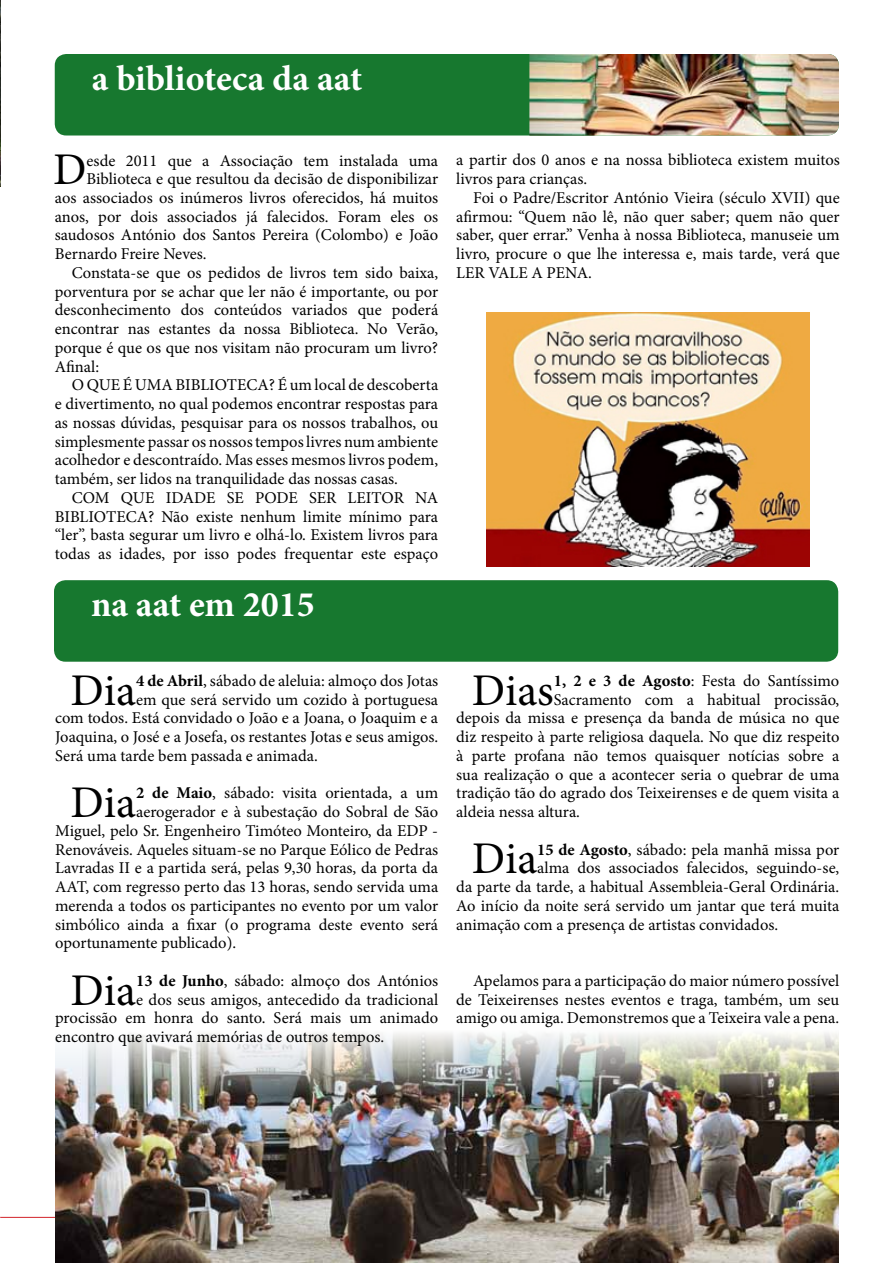
<style>
.page{position:relative;width:893px;height:1263px;background:#fff}
.page>*{position:absolute;margin:0;border:0;box-sizing:border-box;transform-origin:0 0}
.t1{font:45.3px "Minion Pro";color:#000}
.t2{font:700 36px "Minion Pro";color:#fff}
.t3{font:16.5px/18.8px "Minion Pro";color:#000;text-align:justify}
.s1{font-weight:700}
</style>
<div class="page">
<hr style="left:0;top:1217px;width:751px;height:1px;background:#d2232a">
<img style="left:55px;top:1103px;width:784px;height:160px">
<img style="left:55px;top:1032px;width:784px;height:71px">
<img style="left:0;top:1px;width:1px;height:185px">
<div style="left:55px;top:54px;width:784px;height:81px;background:#17782f;border-radius:12px"></div>
<img style="left:529px;top:54px;width:310px;height:81px">
<img style="left:487px;top:313px;width:322px;height:254px">
<div style="left:54px;top:580px;width:784px;height:82px;background:#17782f;border-radius:12px"></div>
<h2 class="t2" style="left:92px;top:53px;width:272px">a biblioteca da aat</h2>
<h1 class="t1" style="left:53px;top:139px;width:35px">D</h1>
<p class="t3" style="left:87px;top:151px;width:353px">esde 2011 que a Associação tem instalada uma</p>
<p class="t3" style="left:87px;top:170px;width:353px">Biblioteca e que resultou da decisão de disponibilizar</p>
<p class="t3" style="left:55px;top:188px;width:385px">aos associados os inúmeros livros oferecidos, há muitos</p>
<p class="t3" style="left:55px;top:207px;width:385px">anos, por dois associados já falecidos. Foram eles os</p>
<p class="t3" style="left:55px;top:226px;width:385px">saudosos António dos Santos Pereira (Colombo) e João</p>
<p class="t3" style="left:55px;top:245px;width:153px">Bernardo Freire Neves.</p>
<p class="t3" style="left:72px;top:263px;width:368px">Constata-se que os pedidos de livros tem sido baixa,</p>
<p class="t3" style="left:55px;top:282px;width:385px">porventura por se achar que ler não é importante, ou por</p>
<p class="t3" style="left:55px;top:301px;width:385px">desconhecimento dos conteúdos variados que poderá</p>
<p class="t3" style="left:55px;top:320px;width:385px">encontrar nas estantes da nossa Biblioteca. No Verão,</p>
<p class="t3" style="left:55px;top:338px;width:385px">porque é que os que nos visitam não procuram um livro?</p>
<p class="t3" style="left:55px;top:357px;width:46px">Afinal:</p>
<p class="t3" style="left:72px;top:376px;width:368px">O QUE É UMA BIBLIOTECA? É um local de descoberta</p>
<p class="t3" style="left:55px;top:395px;width:385px">e divertimento, no qual podemos encontrar respostas para</p>
<p class="t3" style="left:55px;top:413px;width:385px">as nossas dúvidas, pesquisar para os nossos trabalhos, ou</p>
<p class="t3" style="left:55px;top:432px;width:385px">simplesmente passar os nossos tempos livres num ambiente</p>
<p class="t3" style="left:55px;top:451px;width:385px">acolhedor e descontraído. Mas esses mesmos livros podem,</p>
<p class="t3" style="left:55px;top:470px;width:345px">também, ser lidos na tranquilidade das nossas casas.</p>
<p class="t3" style="left:72px;top:488px;width:368px">COM QUE IDADE SE PODE SER LEITOR NA</p>
<p class="t3" style="left:55px;top:507px;width:385px">BIBLIOTECA? Não existe nenhum limite mínimo para</p>
<p class="t3" style="left:55px;top:526px;width:385px">“ler”, basta segurar um livro e olhá-lo. Existem livros para</p>
<p class="t3" style="left:55px;top:545px;width:385px">todas as idades, por isso podes frequentar este espaço</p>
<h2 class="t2" style="left:91px;top:579px;width:225px">na aat em 2015</h2>
<p class="t3" style="left:456px;top:151px;width:385px">a partir dos 0 anos e na nossa biblioteca existem muitos livros para crianças.</p>
<p class="t3" style="left:456px;top:188px;width:385px;text-indent:17px">Foi o Padre/Escritor António Vieira (século XVII) que afirmou: “Quem não lê, não quer saber; quem não quer saber, quer errar.” Venha à nossa Biblioteca, manuseie um livro, procure o que lhe interessa e, mais tarde, verá que LER VALE A PENA.</p>
<h1 class="t1" style="left:71px;top:660px;width:67px">Dia</h1>
<p class="t3" style="left:136px;top:671px;width:304px"><span class="s1">4 de Abril</span>, sábado de aleluia: almoço dos Jotas</p>
<p class="t3" style="left:136px;top:690px;width:304px">em que será servido um cozido à portuguesa</p>
<p class="t3" style="left:55px;top:709px;width:384px">com todos. Está convidado o João e a Joana, o Joaquim e a</p>
<p class="t3" style="left:55px;top:727px;width:385px">Joaquina, o José e a Josefa, os restantes Jotas e seus amigos.</p>
<p class="t3" style="left:55px;top:746px;width:264px">Será uma tarde bem passada e animada.</p>
<h1 class="t1" style="left:71px;top:772px;width:67px">Dia</h1>
<p class="t3" style="left:136px;top:784px;width:304px"><span class="s1">2 de Maio</span>, sábado: visita orientada, a um</p>
<p class="t3" style="left:136px;top:802px;width:304px">aerogerador e à subestação do Sobral de São</p>
<p class="t3" style="left:55px;top:821px;width:385px">Miguel, pelo Sr. Engenheiro Timóteo Monteiro, da EDP -</p>
<p class="t3" style="left:55px;top:840px;width:385px">Renováveis. Aqueles situam-se no Parque Eólico de Pedras</p>
<p class="t3" style="left:55px;top:859px;width:385px">Lavradas II e a partida será, pelas 9,30 horas, da porta da</p>
<p class="t3" style="left:55px;top:877px;width:385px">AAT, com regresso perto das 13 horas, sendo servida uma</p>
<p class="t3" style="left:55px;top:896px;width:385px">merenda a todos os participantes no evento por um valor</p>
<p class="t3" style="left:55px;top:915px;width:385px">simbólico ainda a fixar (o programa deste evento será</p>
<p class="t3" style="left:55px;top:934px;width:182px">oportunamente publicado).</p>
<h1 class="t1" style="left:71px;top:960px;width:67px">Dia</h1>
<p class="t3" style="left:136px;top:971px;width:304px"><span class="s1">13 de Junho</span>, sábado: almoço dos Antónios</p>
<p class="t3" style="left:136px;top:990px;width:304px">e dos seus amigos, antecedido da tradicional</p>
<p class="t3" style="left:55px;top:1009px;width:385px">procissão em honra do santo. Será mais um animado</p>
<p class="t3" style="left:55px;top:1027px;width:331px">encontro que avivará memórias de outros tempos.</p>
<h1 class="t1" style="left:472px;top:660px;width:84px">Dias</h1>
<p class="t3" style="left:554px;top:671px;width:287px"><span class="s1">1, 2 e 3 de Agosto</span>: Festa do Santíssimo</p>
<p class="t3" style="left:554px;top:690px;width:287px">Sacramento com a habitual procissão,</p>
<p class="t3" style="left:456px;top:709px;width:385px">depois da missa e presença da banda de música no que</p>
<p class="t3" style="left:456px;top:727px;width:385px">diz respeito à parte religiosa daquela. No que diz respeito</p>
<p class="t3" style="left:456px;top:746px;width:385px">à parte profana não temos quaisquer notícias sobre a</p>
<p class="t3" style="left:456px;top:765px;width:385px">sua realização o que a acontecer seria o quebrar de uma</p>
<p class="t3" style="left:456px;top:784px;width:385px">tradição tão do agrado dos Teixeirenses e de quem visita a</p>
<p class="t3" style="left:456px;top:802px;width:125px">aldeia nessa altura.</p>
<h1 class="t1" style="left:472px;top:828px;width:67px">Dia</h1>
<p class="t3" style="left:537px;top:840px;width:304px"><span class="s1">15 de Agosto</span>, sábado: pela manhã missa por</p>
<p class="t3" style="left:537px;top:859px;width:304px">alma dos associados falecidos, seguindo-se,</p>
<p class="t3" style="left:456px;top:877px;width:385px">da parte da tarde, a habitual Assembleia-Geral Ordinária.</p>
<p class="t3" style="left:456px;top:896px;width:385px">Ao início da noite será servido um jantar que terá muita</p>
<p class="t3" style="left:456px;top:915px;width:323px">animação com a presença de artistas convidados.</p>
<p class="t3" style="left:456px;top:971px;width:385px;text-indent:17px">Apelamos para a participação do maior número possível de Teixeirenses nestes eventos e traga, também, um seu amigo ou amiga. Demonstremos que a Teixeira vale a pena.</p>
</div>
